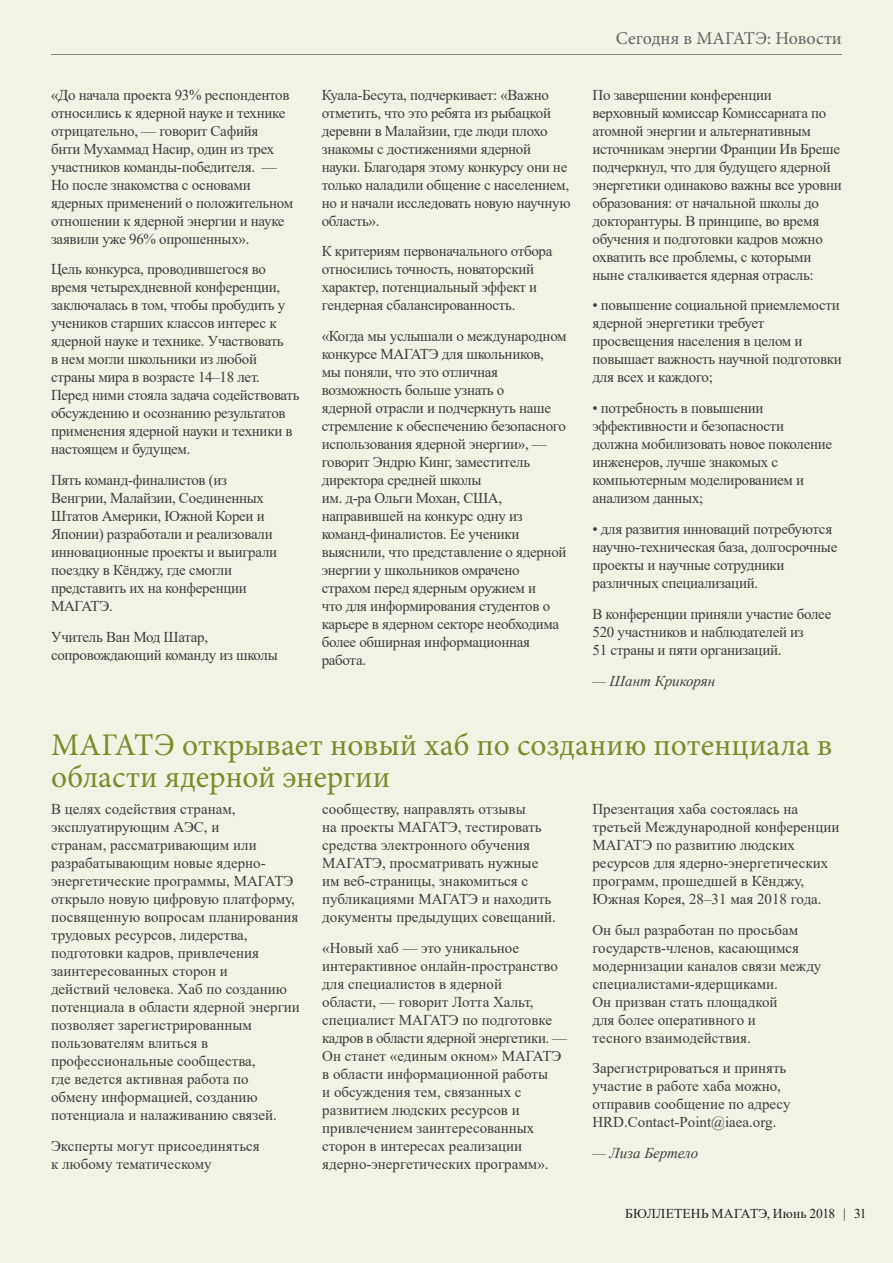
<style>
.page{position:relative;width:893px;height:1263px;background:#fff}
.page>*{position:absolute;margin:0;border:0;box-sizing:border-box;transform-origin:0 0}
.t1{font:31.5px/31.5px "Minion Pro";color:#7a8c2a}
.t2{font:22.5px "Minion Pro";color:#636366}
.t3{font:18px "Minion Pro";color:#636366}
.t4{font:15px/18px "Times New Roman";letter-spacing:-.02em;color:#3e3e3f}
.t5{font:15px/18px "Times New Roman";color:#3e3e3f}
.t6{font:italic 15px "Times New Roman";color:#3e3e3f}
.t7{font:13.5px "Times New Roman";letter-spacing:.005em;color:#231f20}
</style>
<div class="page">
<div style="left:1px;top:0;width:892px;height:1263px;background:#f1f3e5"></div>
<hr style="left:51px;top:54px;width:791px;height:1px;background:#858788">
<p class="t4" style="left:51px;top:85px;width:244px">«До начала проекта 93% респондентов относились к ядерной науке и технике отрицательно, — говорит Сафийя<br>бнти Мухаммад Насир, один из трех участников команды-победителя. — Но после знакомства с основами ядерных применений о положительном отношении к ядерной энергии и науке заявили уже 96% опрошенных».</p>
<p class="t4" style="left:51px;top:260px;width:250px">Цель конкурса, проводившегося во время четырехдневной конференции, заключалась в том, чтобы пробудить у учеников старших классов интерес к ядерной науке и технике. Участвовать<br>в нем могли школьники из любой страны мира в возрасте 14–18 лет.<br>Перед ними стояла задача содействовать обсуждению и осознанию результатов применения ядерной науки и техники в настоящем и будущем.</p>
<p class="t4" style="left:51px;top:471px;width:228px">Пять команд-финалистов (из<br>Венгрии, Малайзии, Соединенных<br>Штатов Америки, Южной Кореи и<br>Японии) разработали и реализовали инновационные проекты и выиграли поездку в Кёнджу, где смогли представить их на конференции<br>МАГАТЭ.</p>
<p class="t4" style="left:51px;top:627px;width:228px">Учитель Ван Мод Шатар, сопровождающий команду из школы</p>
<p class="t4" style="left:322px;top:85px;width:250px">Куала-Бесута, подчеркивает: «Важно отметить, что это ребята из рыбацкой деревни в Малайзии, где люди плохо знакомы с достижениями ядерной науки. Благодаря этому конкурсу они не только наладили общение с населением, но и начали исследовать новую научную область».</p>
<p class="t4" style="left:322px;top:242px;width:232px">К критериям первоначального отбора относились точность, новаторский характер, потенциальный эффект и гендерная сбалансированность.</p>
<p class="t4" style="left:322px;top:327px;width:246px">«Когда мы услышали о международном конкурсе МАГАТЭ для школьников, мы поняли, что это отличная возможность больше узнать о<br>ядерной отрасли и подчеркнуть наше стремление к обеспечению безопасного использования ядерной энергии», — говорит Эндрю Кинг, заместитель директора средней школы<br>им. д-ра Ольги Мохан, США, направившей на конкурс одну из команд-финалистов. Ее ученики выяснили, что представление о ядерной энергии у школьников омрачено страхом перед ядерным оружием и<br>что для информирования студентов о карьере в ядерном секторе необходима более обширная информационная работа.</p>
<p class="t3" style="left:616px;top:26px;width:228px">Сегодня в МАГАТЭ: Новости</p>
<h2 class="t2" style="left:722px;top:25px;width:107px">IAEA News</h2>
<p class="t4" style="left:592px;top:85px;width:251px">По завершении конференции верховный комиссар Комиссариата по атомной энергии и альтернативным источникам энергии Франции Ив Бреше подчеркнул, что для будущего ядерной энергетики одинаково важны все уровни образования: от начальной школы до докторантуры. В принципе, во время обучения и подготовки кадров можно охватить все проблемы, с которыми ныне сталкивается ядерная отрасль:</p>
<p class="t4" style="left:592px;top:296px;width:251px">• повышение социальной приемлемости ядерной энергетики требует просвещения населения в целом и повышает важность научной подготовки для всех и каждого;</p>
<p class="t4" style="left:592px;top:399px;width:241px">• потребность в повышении эффективности и безопасности должна мобилизовать новое поколение инженеров, лучше знакомых с компьютерным моделированием и анализом данных;</p>
<p class="t4" style="left:592px;top:519px;width:246px">• для развития инноваций потребуются научно-техническая база, долгосрочные проекты и научные сотрудники различных специализаций.</p>
<p class="t4" style="left:592px;top:604px;width:240px">В конференции приняли участие более<br>520 участников и наблюдателей из<br>51 страны и пяти организаций.</p>
<p class="t6" style="left:592px;top:670px;width:124px">— Шант Крикорян</p>
<h1 class="t1" style="left:51px;top:730px;width:783px">МАГАТЭ открывает новый хаб по созданию потенциала в области ядерной энергии</h1>
<p class="t5" style="left:51px;top:799px;width:250px">В целях содействия странам, эксплуатирующим АЭС, и<br>странам, рассматривающим или разрабатывающим новые ядерно&shy;энергетические программы, МАГАТЭ открыло новую цифровую платформу, посвященную вопросам планирования трудовых ресурсов, лидерства, подготовки кадров, привлечения заинтересованных сторон и<br>действий человека. Хаб по созданию потенциала в области ядерной энергии позволяет зарегистрированным пользователям влиться в профессиональные сообщества,<br>где ведется активная работа по<br>обмену информацией, созданию потенциала и налаживанию связей.</p>
<p class="t5" style="left:51px;top:1136px;width:210px">Эксперты могут присоединяться к любому тематическому</p>
<p class="t5" style="left:322px;top:799px;width:235px">сообществу, направлять отзывы<br>на проекты МАГАТЭ, тестировать средства электронного обучения<br>МАГАТЭ, просматривать нужные им веб-страницы, знакомиться с публикациями МАГАТЭ и находить документы предыдущих совещаний.</p>
<p class="t5" style="left:322px;top:938px;width:246px">«Новый хаб — это уникальное интерактивное онлайн-пространство для специалистов в ядерной<br>области, — говорит Лотта Хальт, специалист МАГАТЭ по подготовке кадров в области ядерной энергетики. —<br>Он станет «единым окном» МАГАТЭ в области информационной работы<br>и обсуждения тем, связанных с развитием людских ресурсов и привлечением заинтересованных сторон в интересах реализации ядерно-энергетических программ».</p>
<p class="t5" style="left:592px;top:799px;width:248px">Презентация хаба состоялась на третьей Международной конференции<br>МАГАТЭ по развитию людских ресурсов для ядерно-энергетических программ, прошедшей в Кёнджу,<br>Южная Корея, 28–31 мая 2018 года.</p>
<p class="t5" style="left:592px;top:920px;width:230px">Он был разработан по просьбам государств-членов, касающимся модернизации каналов связи между специалистами-ядерщиками.<br>Он призван стать площадкой<br>для более оперативного и<br>тесного взаимодействия.</p>
<p class="t5" style="left:592px;top:1059px;width:200px">Зарегистрироваться и принять участие в работе хаба можно, отправив сообщение по адресу<br>HRD.Contact-Point@iaea.org.</p>
<p class="t6" style="left:592px;top:1143px;width:107px">— Лиза Бертело</p>
<p class="t7" style="left:625px;top:1204px;width:243px">БЮЛЛЕТЕНЬ МАГАТЭ, Июнь 2018 | 31</p>
</div>
